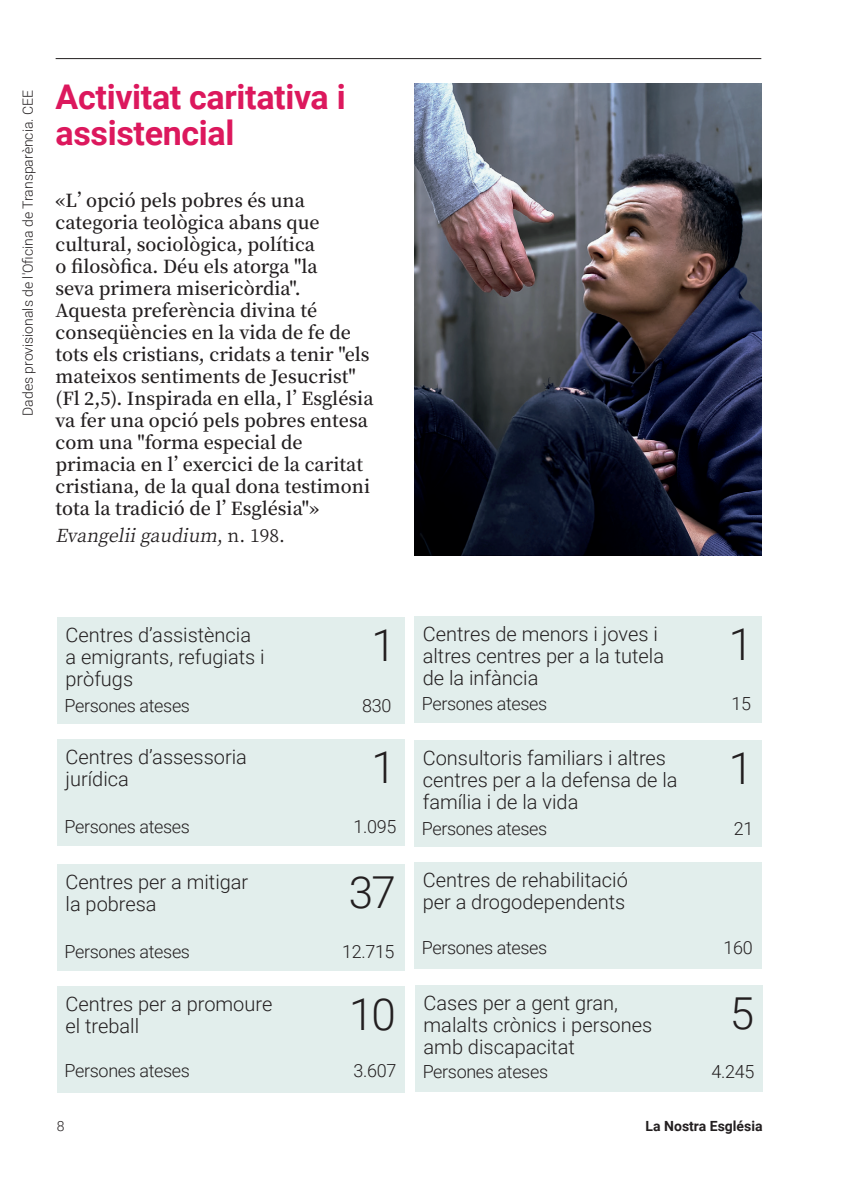
<style>
.page{position:relative;width:842px;height:1191px;background:#fff}
.page>*{position:absolute;margin:0;border:0;box-sizing:border-box;transform-origin:0 0}
.t1{font:300 44px "Roboto";color:#231f20}
.t2{font:700 34px/36px "Roboto";letter-spacing:-.01em;color:#dc185d}
.t3{font:300 20px/22px "Roboto";color:#231f20}
.t4{font:600 18px/22px "Noto Serif TC";color:#231f20}
.t5{font:300 18px "Roboto";letter-spacing:-.02em;color:#231f20}
.t6{font:italic 18px "Noto Serif TC";color:#231f20}
.t7{font:300 14px "Roboto";color:#231f20}
.t8{font:700 14px "Roboto";color:#231f20}
.s1{font-style:normal}
</style>
<div class="page">
<div style="left:415px;top:985px;width:347px;height:107px;background:#e2eeec"></div>
<hr style="left:56px;top:58px;width:705px;height:1px;background:#231f20">
<div style="left:57px;top:617px;width:347px;height:107px;background:#e2eeec"></div>
<div style="left:414px;top:615px;width:347px;height:107px;background:#e2eeec"></div>
<div style="left:57px;top:863px;width:347px;height:107px;background:#e2eeec"></div>
<div style="left:414px;top:740px;width:347px;height:107px;background:#e2eeec"></div>
<div style="left:57px;top:739px;width:347px;height:107px;background:#e2eeec"></div>
<div style="left:57px;top:985px;width:347px;height:107px;background:#e2eeec"></div>
<div style="left:414px;top:862px;width:347px;height:107px;background:#e2eeec"></div>
<img style="left:415px;top:83px;width:347px;height:472px">
<p class="t7" style="left:18px;top:416px;width:327px;rotate:-90deg">Dades provisionals de l'Oficina de Transparència. CEE</p>
<h2 class="t2" style="left:56px;top:78px;width:292px">Activitat caritativa i assistencial</h2>
<p class="t4" style="left:56px;top:189px;width:320px">«L’opció pels pobres és una categoria teològica abans que cultural, sociològica, política<br>o filosòfica. Déu els atorga "la<br>seva primera misericòrdia".<br>Aquesta preferència divina té conseqüències en la vida de fe de tots els cristians, cridats a tenir "els mateixos sentiments de Jesucrist" (Fl 2,5). Inspirada en ella, l’Església va fer una opció pels pobres entesa com una "forma especial de primacia en l’exercici de la caritat cristiana, de la qual dona testimoni tota la tradició de l’Església"»</p>
<p class="t6" style="left:56px;top:525px;width:231px">Evangeliigaudium<span class="s1">, n . 1 9 8 .</span></p>
<p class="t3" style="left:66px;top:623px;width:201px">Centres d’assistència a emigrants, refugiats i pròfugs</p>
<p class="t3" style="left:423px;top:621px;width:243px">Centres de menors i joves i altres centres per a la tutela de la infància</p>
<h1 class="t1" style="left:372px;top:614px;width:26px">1</h1>
<h1 class="t1" style="left:729px;top:613px;width:26px">1</h1>
<p class="t5" style="left:65px;top:692px;width:127px">Persones ateses</p>
<p class="t5" style="left:362px;top:692px;width:31px">830</p>
<p class="t5" style="left:422px;top:691px;width:127px">Persones ateses</p>
<p class="t5" style="left:731px;top:691px;width:21px">15</p>
<p class="t3" style="left:66px;top:745px;width:183px">Centres d’assessoria jurídica</p>
<p class="t3" style="left:423px;top:746px;width:256px">Consultoris familiars i altres centres per a la defensa de la família i de la vida</p>
<h1 class="t1" style="left:372px;top:736px;width:26px">1</h1>
<h1 class="t1" style="left:729px;top:738px;width:26px">1</h1>
<p class="t5" style="left:65px;top:814px;width:127px">Persones ateses</p>
<p class="t5" style="left:354px;top:814px;width:44px">1.095</p>
<p class="t5" style="left:422px;top:816px;width:127px">Persones ateses</p>
<p class="t5" style="left:734px;top:816px;width:21px">21</p>
<p class="t3" style="left:66px;top:870px;width:184px">Centres per a mitigar la pobresa</p>
<h1 class="t1" style="left:349px;top:861px;width:48px">37</h1>
<p class="t5" style="left:65px;top:939px;width:127px">Persones ateses</p>
<p class="t5" style="left:342px;top:939px;width:54px">12.715</p>
<p class="t3" style="left:66px;top:991px;width:208px">Centres per a promoure el treball</p>
<h1 class="t1" style="left:349px;top:983px;width:48px">10</h1>
<p class="t5" style="left:65px;top:1058px;width:127px">Persones ateses</p>
<p class="t5" style="left:354px;top:1058px;width:44px">3.607</p>
<p class="t3" style="left:423px;top:868px;width:207px">Centres de rehabilitació per a drogodependents</p>
<p class="t5" style="left:422px;top:935px;width:127px">Persones ateses</p>
<p class="t5" style="left:723px;top:935px;width:31px">160</p>
<p class="t3" style="left:424px;top:991px;width:230px">Cases per a gent gran, malalts crònics i persones amb discapacitat</p>
<h1 class="t1" style="left:730px;top:982px;width:26px">5</h1>
<p class="t5" style="left:423px;top:1059px;width:127px">Persones ateses</p>
<p class="t5" style="left:712px;top:1059px;width:44px">4.245</p>
<p class="t7" style="left:57px;top:1116px;width:9px">8</p>
<p class="t8" style="left:646px;top:1116px;width:118px">La Nostra Església</p>
</div>
